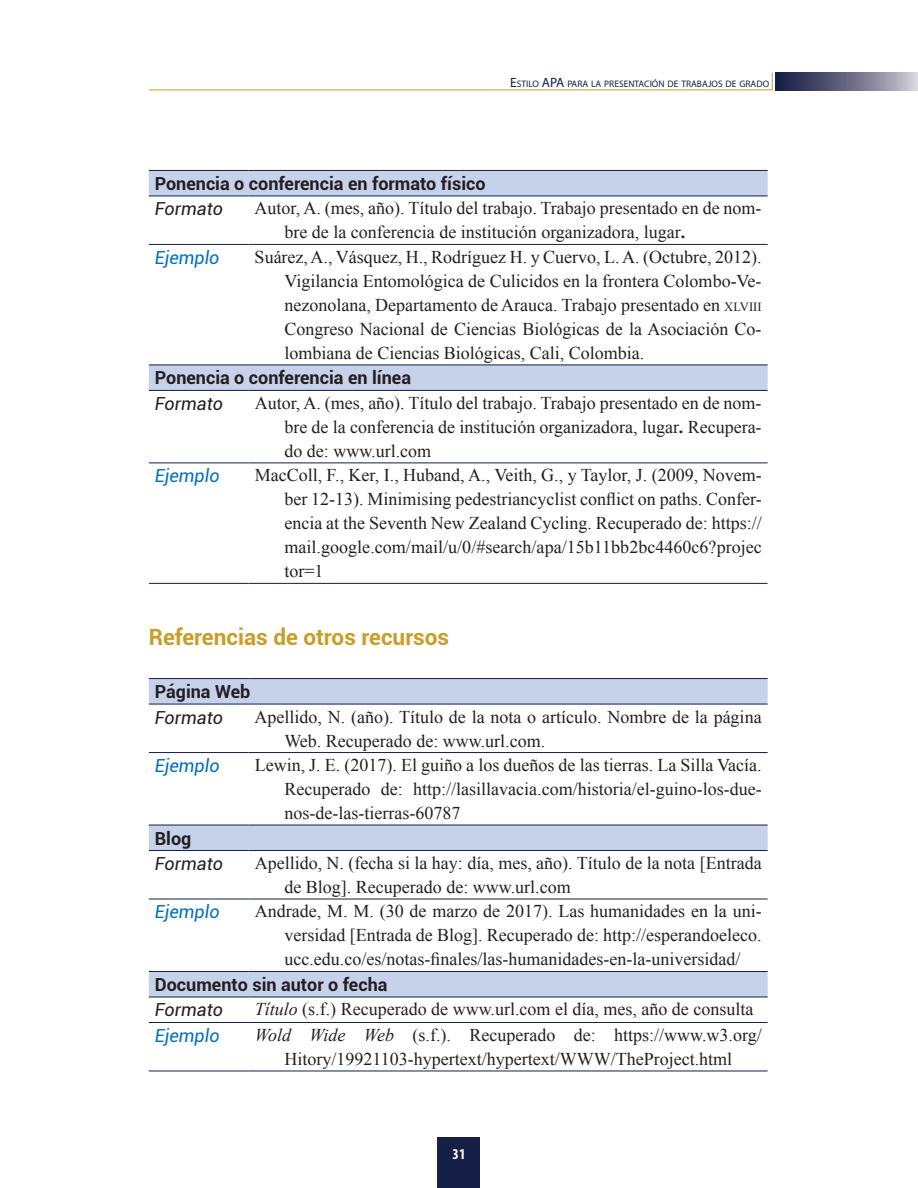
<style>
.page{position:relative;width:918px;height:1188px;background:#fff}
.page>*{position:absolute;margin:0;border:0;box-sizing:border-box;transform-origin:0 0}
.t1{font:700 22.5px "Roboto";color:#c99d27}
.t2{font:18px/24px "Times New Roman";color:#231f20;text-align:justify}
.t3{font:700 18px "Roboto";color:#231f20}
.t4{font:italic 18px "Roboto";color:#231f20}
.t5{font:italic 18px "Roboto";color:#0070c0}
.t6{font:700 condensed 15px "Myriad Pro";color:#fff}
.t7{font:9.45px "Myriad Pro";color:#151f47}
.s1{font-size:13.5px}
.s2{font-weight:700}
.s3{font-size:12.6px}
.s4{font-style:italic}
</style>
<div class="page">
<div style="left:438px;top:1137px;width:42px;height:51px;background:#151f47"></div>
<div style="left:776px;top:73px;width:142px;height:17px;background:linear-gradient(to right,#0e143c,#cbc6d2)"></div>
<svg style="left:148px;top:72px;width:625px;height:19px"></svg>
<svg style="left:149px;top:171px;width:619px;height:219px"></svg>
<hr style="left:149px;top:170px;width:100px;height:1px;background:#151f47">
<hr style="left:249px;top:170px;width:519px;height:1px;background:#151f47">
<hr style="left:149px;top:196px;width:100px;height:1px;background:#151f47">
<hr style="left:249px;top:196px;width:519px;height:1px;background:#151f47">
<hr style="left:149px;top:244px;width:100px;height:1px;background:#151f47">
<hr style="left:249px;top:244px;width:519px;height:1px;background:#151f47">
<hr style="left:149px;top:365px;width:100px;height:1px;background:#151f47">
<hr style="left:249px;top:365px;width:519px;height:1px;background:#151f47">
<hr style="left:149px;top:390px;width:100px;height:1px;background:#151f47">
<hr style="left:249px;top:390px;width:519px;height:1px;background:#151f47">
<hr style="left:149px;top:463px;width:100px;height:1px;background:#151f47">
<hr style="left:249px;top:463px;width:519px;height:1px;background:#151f47">
<hr style="left:149px;top:583px;width:100px;height:1px;background:#151f47">
<hr style="left:249px;top:583px;width:519px;height:1px;background:#151f47">
<svg style="left:149px;top:679px;width:619px;height:318px"></svg>
<hr style="left:149px;top:678px;width:100px;height:1px;background:#151f47">
<hr style="left:249px;top:678px;width:519px;height:1px;background:#151f47">
<hr style="left:149px;top:704px;width:100px;height:1px;background:#151f47">
<hr style="left:249px;top:704px;width:519px;height:1px;background:#151f47">
<hr style="left:149px;top:752px;width:100px;height:1px;background:#151f47">
<hr style="left:249px;top:752px;width:519px;height:1px;background:#151f47">
<hr style="left:149px;top:825px;width:100px;height:1px;background:#151f47">
<hr style="left:249px;top:825px;width:519px;height:1px;background:#151f47">
<hr style="left:149px;top:850px;width:100px;height:1px;background:#151f47">
<hr style="left:249px;top:850px;width:519px;height:1px;background:#151f47">
<hr style="left:149px;top:899px;width:100px;height:1px;background:#151f47">
<hr style="left:249px;top:899px;width:519px;height:1px;background:#151f47">
<hr style="left:149px;top:971px;width:100px;height:1px;background:#151f47">
<hr style="left:249px;top:971px;width:519px;height:1px;background:#151f47">
<hr style="left:149px;top:997px;width:100px;height:1px;background:#151f47">
<hr style="left:249px;top:997px;width:519px;height:1px;background:#151f47">
<hr style="left:149px;top:1022px;width:100px;height:1px;background:#151f47">
<hr style="left:249px;top:1022px;width:519px;height:1px;background:#151f47">
<hr style="left:149px;top:1071px;width:100px;height:1px;background:#151f47">
<hr style="left:249px;top:1071px;width:519px;height:1px;background:#151f47">
<p class="t7" style="left:510px;top:78px;width:260px"><span class="s1">E</span>STILO <span class="s1">APA</span> PARA LA PRESENTACIÓN DE TRABAJOS DE GRADO</p>
<p class="t3" style="left:155px;top:171px;width:332px">Ponencia o conferencia en formato físico</p>
<p class="t4" style="left:155px;top:196px;width:70px">Formato</p>
<p class="t2" style="left:284px;top:196px;width:479px;text-indent:-30px">Autor, A. (mes, año). Título del trabajo. Trabajo presentado en de nom&shy;bre de la conferencia de institución organizadora, lugar<span class="s2">.</span></p>
<p class="t5" style="left:155px;top:245px;width:66px">Ejemplo</p>
<p class="t2" style="left:284px;top:245px;width:479px;text-indent:-30px">Suárez, A., Vásquez, H., Rodríguez H. y Cuervo, L. A. (Octubre, 2012).<br>Vigilancia Entomológica de Culicidos en la frontera Colombo-Ve&shy;nezonolana, Departamento de Arauca. Trabajo presentado en <span class="s3">xlviii </span>Congreso Nacional de Ciencias Biológicas de la Asociación Co&shy;lombiana de Ciencias Biológicas, Cali, Colombia.</p>
<p class="t3" style="left:155px;top:365px;width:258px">Ponencia o conferencia en línea</p>
<p class="t4" style="left:155px;top:391px;width:70px">Formato</p>
<p class="t2" style="left:284px;top:391px;width:479px;text-indent:-30px">Autor, A. (mes, año). Título del trabajo. Trabajo presentado en de nom&shy;bre de la conferencia de institución organizadora, lugar<span class="s2">.</span> Recupera&shy;do de: www.url.com</p>
<p class="t5" style="left:155px;top:463px;width:66px">Ejemplo</p>
<p class="t2" style="left:284px;top:463px;width:479px;text-indent:-30px">MacColl, F., Ker, I., Huband, A., Veith, G., y Taylor, J. (2009, Novem&shy;ber 12-13). Minimising pedestriancyclist conflict on paths. Confer&shy;encia at the Seventh New Zealand Cycling. Recuperado de: https:// mail.google.com/mail/u/0/#search/apa/15b11bb2bc4460c6?projec tor=1</p>
<p class="t1" style="left:149px;top:621px;width:302px">Referencias de otros recursos</p>
<p class="t3" style="left:155px;top:679px;width:97px">Página Web</p>
<p class="t4" style="left:155px;top:705px;width:70px">Formato</p>
<p class="t2" style="left:284px;top:704px;width:479px;text-indent:-30px">Apellido, N. (año). Título de la nota o artículo. Nombre de la página<br>Web. Recuperado de: www.url.com.</p>
<p class="t5" style="left:155px;top:753px;width:66px">Ejemplo</p>
<p class="t2" style="left:284px;top:753px;width:479px;text-indent:-30px">Lewin, J. E. (2017). El guiño a los dueños de las tierras. La Silla Vacía.<br>Recuperado de: http://lasillavacia.com/historia/el-guino-los-due&shy;nos-de-las-tierras-60787</p>
<p class="t3" style="left:155px;top:825px;width:38px">Blog</p>
<p class="t4" style="left:155px;top:851px;width:70px">Formato</p>
<p class="t2" style="left:284px;top:851px;width:479px;text-indent:-30px">Apellido, N. (fecha si la hay: día, mes, año). Título de la nota [Entrada de Blog]. Recuperado de: www.url.com</p>
<p class="t5" style="left:155px;top:899px;width:66px">Ejemplo</p>
<p class="t2" style="left:284px;top:899px;width:479px;text-indent:-30px">Andrade, M. M. (30 de marzo de 2017). Las humanidades en la uni&shy;versidad [Entrada de Blog]. Recuperado de: http://esperandoeleco. ucc.edu.co/es/notas-finales/las-humanidades-en-la-universidad/</p>
<p class="t3" style="left:155px;top:972px;width:234px">Documento sin autor o fecha</p>
<p class="t4" style="left:155px;top:997px;width:70px">Formato</p>
<p class="t2" style="left:255px;top:997px;width:500px"><span class="s4">Título</span> (s.f.) Recuperado de www.url.com el día, mes, año de consulta</p>
<p class="t5" style="left:155px;top:1023px;width:66px">Ejemplo</p>
<p class="t2" style="left:255px;top:1023px;width:509px;text-align:center"><span class="s4">Wold Wide Web</span> (s.f.). Recuperado de: https://www.w3.org/<br>Hitory/19921103-hypertext/hypertext/WWW/TheProject.html</p>
<p class="t6" style="left:453px;top:1145px;width:14px">31</p>
</div>
